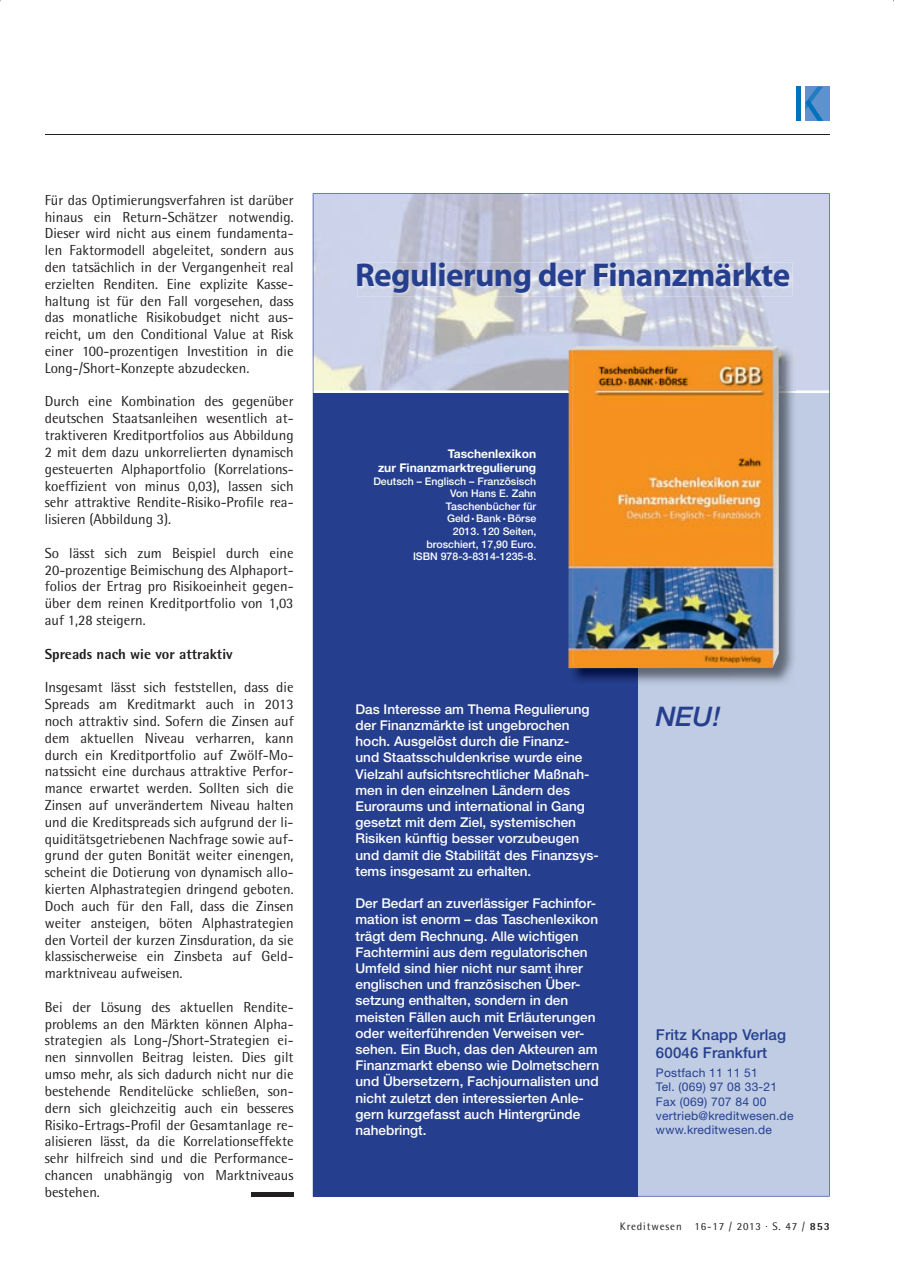
<style>
.page{position:relative;width:897px;height:1281px;background:#fff}
.page>*{position:absolute;margin:0;border:0;box-sizing:border-box;transform-origin:0 0}
.t1{font:33px "Myriad Headline";color:#253f8e}
.t2{font:italic 500 27px "Helvetica Neue";color:#253f8e}
.t3{font:500 15px/18px "Helvetica Neue";letter-spacing:.01em;color:#253f8e}
.t4{font:14.55px/16.8px "Rotis Semi Sans";color:#231f20;text-align:justify}
.t5{font:800 14.55px "Rotis Semi Sans";color:#231f20}
.t6{font:500 13.5px/16.2px "Helvetica Neue";color:#fff}
.t7{font:12px/14.4px "Helvetica Neue";letter-spacing:.02em;color:#253f8e}
.t8{font:700 12px/14.4px "Helvetica Neue";color:#fff;text-align:right}
.t9{font:10.95px "Rotis Semi Sans";letter-spacing:.08em;color:#231f20}
.t10{font:500 10.5px/12.6px "Helvetica Neue";color:#fff;text-align:right}
.s1{font-size:6px}
.s2{font-weight:800}
</style>
<div class="page">
<hr style="left:45px;top:134px;width:784px;height:1px;background:#231f20">
<div style="left:805px;top:87px;width:24px;height:34px;background:#6091cc"></div>
<div style="left:795px;top:87px;width:5px;height:34px;background:#0073bc"></div>
<svg style="left:805px;top:87px;width:18px;height:34px"></svg>
<div style="left:251px;top:1191px;width:42px;height:5px;background:#231f20"></div>
<img style="left:829px;top:193px;width:1px;height:197px">
<svg style="left:313px;top:193px;width:516px;height:1003px;background:#6c739a"></svg>
<p class="t4" style="left:45px;top:191px;width:250px">Für das Optimierungsverfahren ist darüber hinaus ein Return-Schätzer notwendig.<br>Dieser wird nicht aus einem fundamenta&shy;len Faktormodell abgeleitet, sondern aus den tatsächlich in der Vergangenheit real erzielten Renditen. Eine explizite Kasse&shy;haltung ist für den Fall vorgesehen, dass das monatliche Risikobudget nicht aus&shy;reicht, um den Conditional Value at Risk einer 100-prozentigen Investition in die Long-/Short-Konzepte abzudecken.</p>
<p class="t4" style="left:45px;top:393px;width:250px">Durch eine Kombination des gegenüber deutschen Staatsanleihen wesentlich at&shy;traktiveren Kreditportfolios aus Abbildung 2 mit dem dazu unkorrelierten dynamisch gesteuerten Alphaportfolio (Korrelations&shy;koeffizient von minus 0,03), lassen sich sehr attraktive Rendite-Risiko-Profile rea&shy;lisieren (Abbildung 3).</p>
<p class="t4" style="left:45px;top:544px;width:250px">So lässt sich zum Beispiel durch eine 20-prozentige Beimischung des Alphaport&shy;folios der Ertrag pro Risikoeinheit gegen&shy;über dem reinen Kreditportfolio von 1,03 auf 1,28 steigern.</p>
<p class="t5" style="left:45px;top:644px;width:189px">Spreads nach wie vor attraktiv</p>
<p class="t4" style="left:45px;top:678px;width:250px">Insgesamt lässt sich feststellen, dass die Spreads am Kreditmarkt auch in 2013 noch attraktiv sind. Sofern die Zinsen auf dem aktuellen Niveau verharren, kann durch ein Kreditportfolio auf Zwölf-Mo&shy;natssicht eine durchaus attraktive Perfor&shy;mance erwartet werden. Sollten sich die Zinsen auf unverändertem Niveau halten und die Kreditspreads sich aufgrund der li&shy;quiditätsgetriebenen Nachfrage sowie auf&shy;grund der guten Bonität weiter einengen, scheint die Dotierung von dynamisch allo&shy;kierten Alphastrategien dringend geboten.<br>Doch auch für den Fall, dass die Zinsen weiter ansteigen, böten Alphastrategien den Vorteil der kurzen Zinsduration, da sie klassischerweise ein Zinsbeta auf Geld&shy;marktniveau aufweisen.</p>
<p class="t4" style="left:45px;top:998px;width:250px">Bei der Lösung des aktuellen Rendite&shy;problems an den Märkten können Alpha&shy;strategien als Long-/Short-Strategien ei&shy;nen sinnvollen Beitrag leisten. Dies gilt umso mehr, als sich dadurch nicht nur die bestehende Renditelücke schließen, son&shy;dern sich gleichzeitig auch ein besseres Risiko-Ertrags-Profil der Gesamtanlage re&shy;alisieren lässt, da die Korrelationseffekte sehr hilfreich sind und die Performance - chancen unabhängig von Marktniveaus bestehen.</p>
<h1 class="t1" style="left:355px;top:258px;width:436px">Regulierung der Finanzmärkte</h1>
<p class="t8" style="left:378px;top:446px;width:160px">Taschenlexikon<br>zur Finanzmarktregulierung</p>
<p class="t10" style="left:373px;top:474px;width:164px">Deutsch – Englisch – Französisch<br>Von Hans E. Zahn<br>Taschenbücher für<br>Geld <span class="s1">•</span> Bank <span class="s1">•</span> Börse<br>2013. 120 Seiten,<br>broschiert, 17,90 Euro.<br>ISBN 978-3-8314-1235-8.</p>
<p class="t6" style="left:355px;top:700px;width:245px">Das Interesse am Thema Regulierung der Finanzmärkte ist ungebrochen hoch. Ausgelöst durch die Finanz-<br>und Staatsschuldenkrise wurde eine Vielzahl aufsichtsrechtlicher Maßnah&shy;men in den einzelnen Ländern des Euroraums und international in Gang gesetzt mit dem Ziel, systemischen Risiken künftig besser vorzubeugen und damit die Stabilität des Finanzsys&shy;tems insgesamt zu erhalten.</p>
<p class="t6" style="left:355px;top:895px;width:245px">Der Bedarf an zuverlässiger Fachinfor&shy;mation ist enorm – das Taschenlexikon trägt dem Rechnung. Alle wichtigen Fachtermini aus dem regulatorischen Umfeld sind hier nicht nur samt ihrer englischen und französischen Über&shy;setzung enthalten, sondern in den meisten Fällen auch mit Erläuterungen oder weiterführenden Verweisen ver&shy;sehen. Ein Buch, das den Akteuren am Finanzmarkt ebenso wie Dolmetschern und Übersetzern, Fachjournalisten und nicht zuletzt den interessierten Anle&shy;gern kurzgefasst auch Hintergründe nahebringt.</p>
<h2 class="t2" style="left:656px;top:700px;width:66px">NEU!</h2>
<p class="t3" style="left:656px;top:1025px;width:132px">Fritz Knapp Verlag<br>60046 Frankfurt</p>
<p class="t7" style="left:656px;top:1064px;width:139px">Postfach 11 11 51<br>Tel. (069) 97 08 33-21<br>Fax (069) 707 84 00 vertrieb@kreditwesen.de www.kreditwesen.de</p>
<p class="t9" style="left:620px;top:1219px;width:211px">Kreditwesen 16-17 / 2013 · S. 47 / <span class="s2">853</span></p>
</div>
